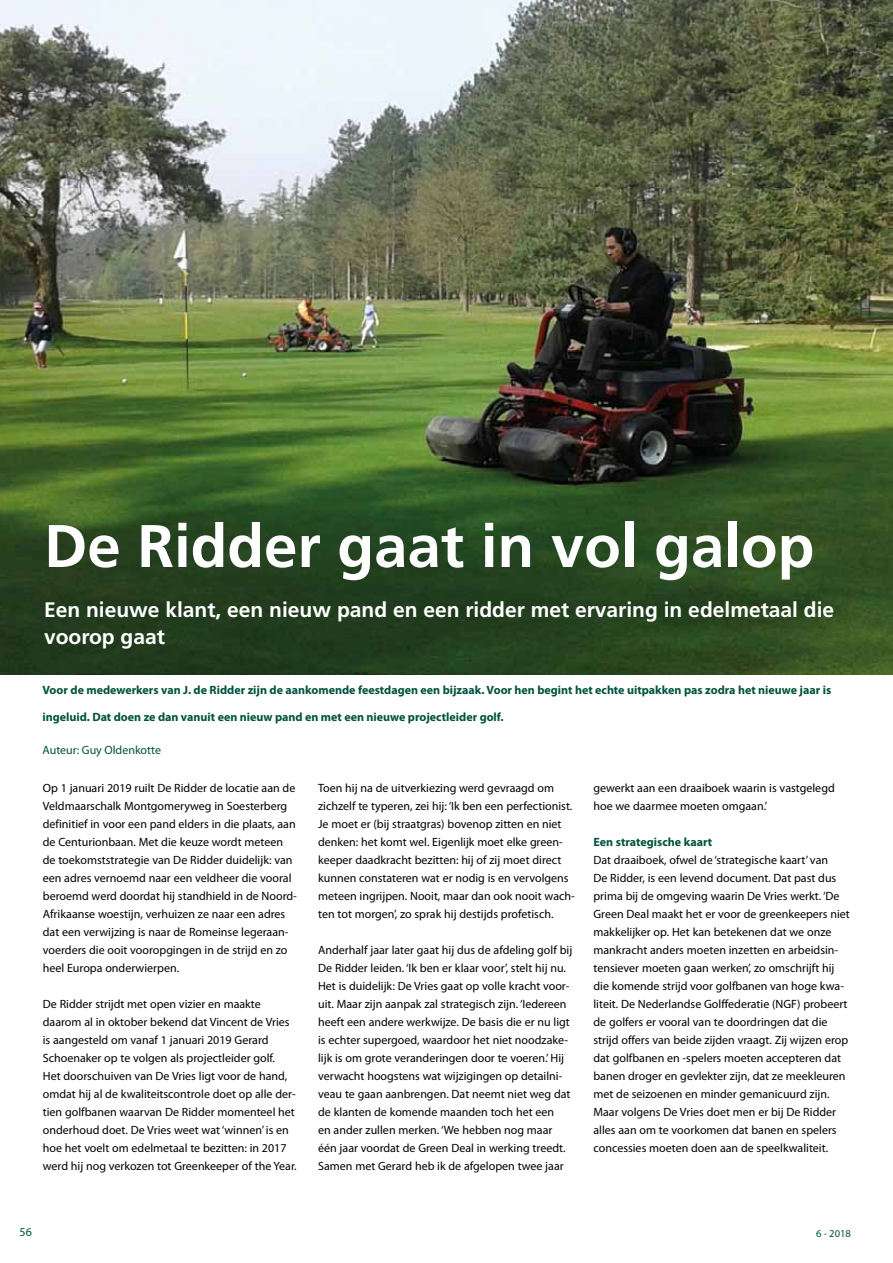
<style>
.page{position:relative;width:893px;height:1263px;background:#fff}
.page>*{position:absolute;margin:0;border:0;box-sizing:border-box;transform-origin:0 0}
.t1{font:700 60px "Frutiger";color:#fff}
.t2{font:700 21px/27px "Frutiger";color:#fff}
.t3{font:12px/18px "Myriad Pro";color:#000}
.t4{font:700 12px "Myriad Pro";color:#00533d}
.t5{font:12px "Myriad Pro";color:#00533d}
.t6{font:10.5px "Myriad Pro";color:#00533d}
</style>
<div class="page">
<img style="left:0;top:0;width:893px;height:675px">
<h1 class="t1" style="left:44px;top:511px;width:772px">De Ridder gaat in vol galop</h1>
<h2 class="t2" style="left:44px;top:596px;width:792px">Een nieuwe klant, een nieuw pand en een ridder met ervaring in edelmetaal die voorop gaat</h2>
<p class="t4" style="left:43px;top:682px;width:790px">Voor de medewerkers van J. de Ridder zijn de aankomende feestdagen een bijzaak. Voor hen begint het echte uitpakken pas zodra het nieuwe jaar is</p>
<p class="t4" style="left:43px;top:709px;width:463px">ingeluid. Dat doen ze dan vanuit een nieuw pand en met een nieuwe projectleider golf.</p>
<p class="t5" style="left:43px;top:742px;width:120px">Auteur: Guy Oldenkotte</p>
<p class="t3" style="left:43px;top:779px;width:256px">Op 1 januari 2019 ruilt De Ridder de locatie aan de Veldmaarschalk Montgomeryweg in Soesterberg definitief in voor een pand elders in die plaats, aan de Centurionbaan. Met die keuze wordt meteen de toekomststrategie van De Ridder duidelijk: van een adres vernoemd naar een veldheer die vooral beroemd werd doordat hij standhield in de Noord-Afrikaanse woestijn, verhuizen ze naar een adres dat een verwijzing is naar de Romeinse legeraan&shy;voerders die ooit vooropgingen in de strijd en zo heel Europa onderwierpen.</p>
<p class="t3" style="left:43px;top:995px;width:255px">De Ridder strijdt met open vizier en maakte daarom al in oktober bekend dat Vincent de Vries is aangesteld om vanaf 1 januari 2019 Gerard Schoenaker op te volgen als projectleider golf.<br>Het doorschuiven van De Vries ligt voor de hand, omdat hij al de kwaliteitscontrole doet op alle der&shy;tien golfbanen waarvan De Ridder momenteel het onderhoud doet. De Vries weet wat ‘winnen’ is en hoe het voelt om edelmetaal te bezitten: in 2017 werd hij nog verkozen tot Greenkeeper of the Year.</p>
<p class="t3" style="left:318px;top:779px;width:258px">Toen hij na de uitverkiezing werd gevraagd om zichzelf te typeren, zei hij: ‘Ik ben een perfectionist.<br>Je moet er (bij straatgras) bovenop zitten en niet denken: het komt wel. Eigenlijk moet elke green&shy;keeper daadkracht bezitten: hij of zij moet direct kunnen constateren wat er nodig is en vervolgens meteen ingrijpen. Nooit, maar dan ook nooit wach&shy;ten tot morgen’, zo sprak hij destijds profetisch.</p>
<p class="t3" style="left:318px;top:941px;width:256px">Anderhalf jaar later gaat hij dus de afdeling golf bij De Ridder leiden. ‘Ik ben er klaar voor’, stelt hij nu.<br>Het is duidelijk: De Vries gaat op volle kracht voor&shy;uit. Maar zijn aanpak zal strategisch zijn. ‘Iedereen heeft een andere werkwijze. De basis die er nu ligt is echter supergoed, waardoor het niet noodzake&shy;lijk is om grote veranderingen door te voeren.’ Hij verwacht hoogstens wat wijzigingen op detailni&shy;veau te gaan aanbrengen. Dat neemt niet weg dat de klanten de komende maanden toch het een<br>en ander zullen merken. ‘We hebben nog maar één jaar voordat de Green Deal in werking treedt.<br>Samen met Gerard heb ik de afgelopen twee jaar</p>
<p class="t3" style="left:593px;top:779px;width:243px">gewerkt aan een draaiboek waarin is vastgelegd hoe we daarmee moeten omgaan.’</p>
<p class="t4" style="left:593px;top:834px;width:120px">Een strategische kaart</p>
<p class="t3" style="left:593px;top:851px;width:258px">Dat draaiboek, ofwel de ‘strategische kaart’ van<br>De Ridder, is een levend document. Dat past dus prima bij de omgeving waarin De Vries werkt. ‘De Green Deal maakt het er voor de greenkeepers niet makkelijker op. Het kan betekenen dat we onze mankracht anders moeten inzetten en arbeidsin&shy;tensiever moeten gaan werken’, zo omschrijft hij die komende strijd voor golfbanen van hoge kwa&shy;liteit. De Nederlandse Golffederatie (NGF) probeert de golfers er vooral van te doordringen dat die strijd offers van beide zijden vraagt. Zij wijzen erop dat golfbanen en -spelers moeten accepteren dat banen droger en gevlekter zijn, dat ze meekleuren met de seizoenen en minder gemanicuurd zijn.<br>Maar volgens De Vries doet men er bij De Ridder alles aan om te voorkomen dat banen en spelers concessies moeten doen aan de speelkwaliteit.</p>
<p class="t5" style="left:20px;top:1224px;width:14px">56</p>
<p class="t6" style="left:816px;top:1227px;width:36px">6 - 2018</p>
</div>
